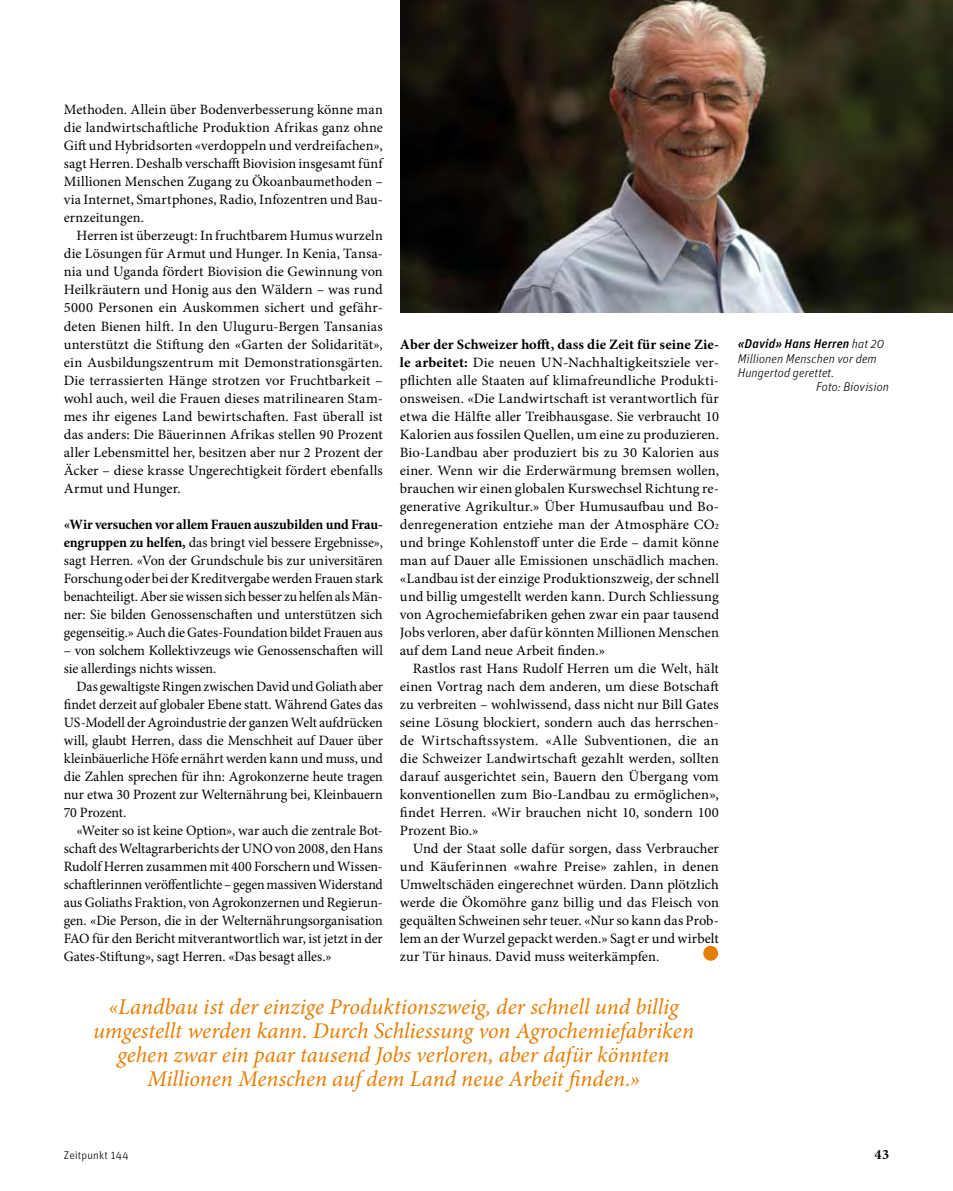
<style>
.page{position:relative;width:953px;height:1191px;background:#fff}
.page>*{position:absolute;margin:0;border:0;box-sizing:border-box;transform-origin:0 0}
.t1{font:italic 22.5px/24px "Minion Pro";letter-spacing:-.005em;color:#e67e04;text-align:center}
.t2{font:14.25px/18px "Minion Pro";color:#000;text-align:justify}
.t3{font:700 14.25px "Minion Pro";color:#000}
.t4{font:italic 300 12.75px "Unit OT";letter-spacing:.005em;color:#000}
.t5{font:italic 500 12.75px "Unit OT";letter-spacing:.01em;color:#000}
.t6{font:300 11.25px "Unit OT";letter-spacing:.025em;color:#000}
.s1{font-weight:700}
.s2{font-size:8.25px}
.s3{font-weight:300}
</style>
<div class="page">
<div style="left:703px;top:945px;width:15px;height:15px;background:#e67e04;border-radius:50%"></div>
<img style="left:401px;top:0;width:551px;height:312px">
<p class="t2" style="left:64px;top:101px;width:320px">Methoden. Allein über Bodenverbesserung könne man die landwirtschaftliche Produktion Afrikas ganz ohne Gift und Hybridsorten «verdoppeln und verdreifachen», sagt Herren. Deshalb verschafft Biovision insgesamt fünf Millionen Menschen Zugang zu Ökoanbaumethoden – via Internet, Smartphones, Radio, Infozentren und Bau&shy;ernzeitungen.</p>
<p class="t2" style="left:64px;top:227px;width:320px;text-indent:13px">Herren ist überzeugt: In fruchtbarem Humus wurzeln die Lösungen für Armut und Hunger. In Kenia, Tansa&shy;nia und Uganda fördert Biovision die Gewinnung von Heilkräutern und Honig aus den Wäldern – was rund 5000 Personen ein Auskommen sichert und gefähr&shy;deten Bienen hilft. In den Uluguru-Bergen Tansanias unterstützt die Stiftung den «Garten der Solidarität», ein Ausbildungszentrum mit Demonstrationsgärten.<br>Die terrassierten Hänge strotzen vor Fruchtbarkeit – wohl auch, weil die Frauen dieses matrilinearen Stam&shy;mes ihr eigenes Land bewirtschaften. Fast überall ist das anders: Die Bäuerinnen Afrikas stellen 90 Prozent aller Lebensmittel her, besitzen aber nur 2 Prozent der Äcker – diese krasse Ungerechtigkeit fördert ebenfalls Armut und Hunger.</p>
<p class="t2" style="left:64px;top:515px;width:320px"><span class="s1">«Wir versuchen vor allem Frauen auszubilden und Frau&shy;engruppen zu helfen,</span> das bringt viel bessere Ergebnisse», sagt Herren. «Von der Grundschule bis zur universitären Forschung oder bei der Kreditvergabe werden Frauen stark benachteiligt. Aber sie wissen sich besser zu helfen als Män&shy;ner: Sie bilden Genossenschaften und unterstützen sich gegenseitig.» Auch die Gates-Foundation bildet Frauen aus</p>
<p class="t2" style="left:64px;top:641px;width:320px">– von solchem Kollektivzeugs wie Genossenschaften will sie allerdings nichts wissen.</p>
<p class="t2" style="left:64px;top:677px;width:320px;text-indent:13px">Das gewaltigste Ringen zwischen David und Goliath aber findet derzeit auf globaler Ebene statt. Während Gates das US-Modell der Agroindustrie der ganzen Welt aufdrücken will, glaubt Herren, dass die Menschheit auf Dauer über kleinbäuerliche Höfe ernährt werden kann und muss, und die Zahlen sprechen für ihn: Agrokonzerne heute tragen nur etwa 30 Prozent zur Welternährung bei, Kleinbauern 70 Prozent.</p>
<p class="t2" style="left:64px;top:821px;width:320px;text-indent:13px">«Weiter so ist keine Option», war auch die zentrale Bot&shy;schaft des Weltagrarberichts der UNO von 2008, den Hans Rudolf Herren zusammen mit 400 Forschern und Wissen&shy;schaftlerinnen veröffentlichte – gegen massiven Widerstand aus Goliaths Fraktion, von Agrokonzernen und Regierun&shy;gen. «Die Person, die in der Welternährungsorganisation FAO für den Bericht mitverantwortlich war, ist jetzt in der Gates-Stiftung», sagt Herren. «Das besagt alles.»</p>
<p class="t2" style="left:400px;top:335px;width:320px"><span class="s1">Aber der Schweizer hofft, dass die Zeit für seine Zie&shy;le arbeitet:</span> Die neuen UN-Nachhaltigkeitsziele ver&shy;pflichten alle Staaten auf klimafreundliche Produkti&shy;onsweisen. «Die Landwirtschaft ist verantwortlich für etwa die Hälfte aller Treibhausgase. Sie verbraucht 10<br>Kalorien aus fossilen Quellen, um eine zu produzieren.<br>Bio-Landbau aber produziert bis zu 30 Kalorien aus einer. Wenn wir die Erderwärmung bremsen wollen, brauchen wir einen globalen Kurswechsel Richtung re&shy;generative Agrikultur.» Über Humusaufbau und Bo&shy;denregeneration entziehe man der Atmosphäre CO<span class="s2">2 </span>und bringe Kohlenstoff unter die Erde – damit könne man auf Dauer alle Emissionen unschädlich machen. «Landbau ist der einzige Produktionszweig, der schnell und billig umgestellt werden kann. Durch Schliessung von Agrochemiefabriken gehen zwar ein paar tausend Jobs verloren, aber dafür könnten Millionen Menschen auf dem Land neue Arbeit finden.»</p>
<p class="t2" style="left:400px;top:659px;width:320px;text-indent:13px">Rastlos rast Hans Rudolf Herren um die Welt, hält einen Vortrag nach dem anderen, um diese Botschaft zu verbreiten – wohlwissend, dass nicht nur Bill Gates seine Lösung blockiert, sondern auch das herrschen&shy;de Wirtschaftssystem. «Alle Subventionen, die an die Schweizer Landwirtschaft gezahlt werden, sollten darauf ausgerichtet sein, Bauern den Übergang vom konventionellen zum Bio-Landbau zu ermöglichen», findet Herren. «Wir brauchen nicht 10, sondern 100<br>Prozent Bio.»</p>
<p class="t2" style="left:400px;top:839px;width:320px;text-indent:13px">Und der Staat solle dafür sorgen, dass Verbraucher und Käuferinnen «wahre Preise» zahlen, in denen Umweltschäden eingerechnet würden. Dann plötzlich werde die Ökomöhre ganz billig und das Fleisch von gequälten Schweinen sehr teuer. «Nur so kann das Prob&shy;lem an der Wurzel gepackt werden.» Sagt er und wirbelt zur Tür hinaus. David muss weiterkämpfen.</p>
<p class="t1" style="left:93px;top:994px;width:602px">«Landbau ist der einzige Produktionszweig, der schnell und billig umgestellt werden kann. Durch Schliessung von Agrochemiefabriken gehen zwar ein paar tausend Jobs verloren, aber dafür könnten Millionen Menschen auf dem Land neue Arbeit finden.»</p>
<p class="t5" style="left:737px;top:336px;width:148px">«David» Hans Herren <span class="s3">hat 20</span></p>
<p class="t4" style="left:737px;top:351px;width:141px">Millionen Menschen vor dem</p>
<p class="t4" style="left:737px;top:365px;width:98px">Hungertod gerettet.</p>
<p class="t4" style="left:816px;top:379px;width:75px">Foto: Biovision</p>
<p class="t6" style="left:64px;top:1148px;width:66px">ZEITPUNKT 144</p>
<p class="t3" style="left:874px;top:1144px;width:16px">43</p>
</div>
